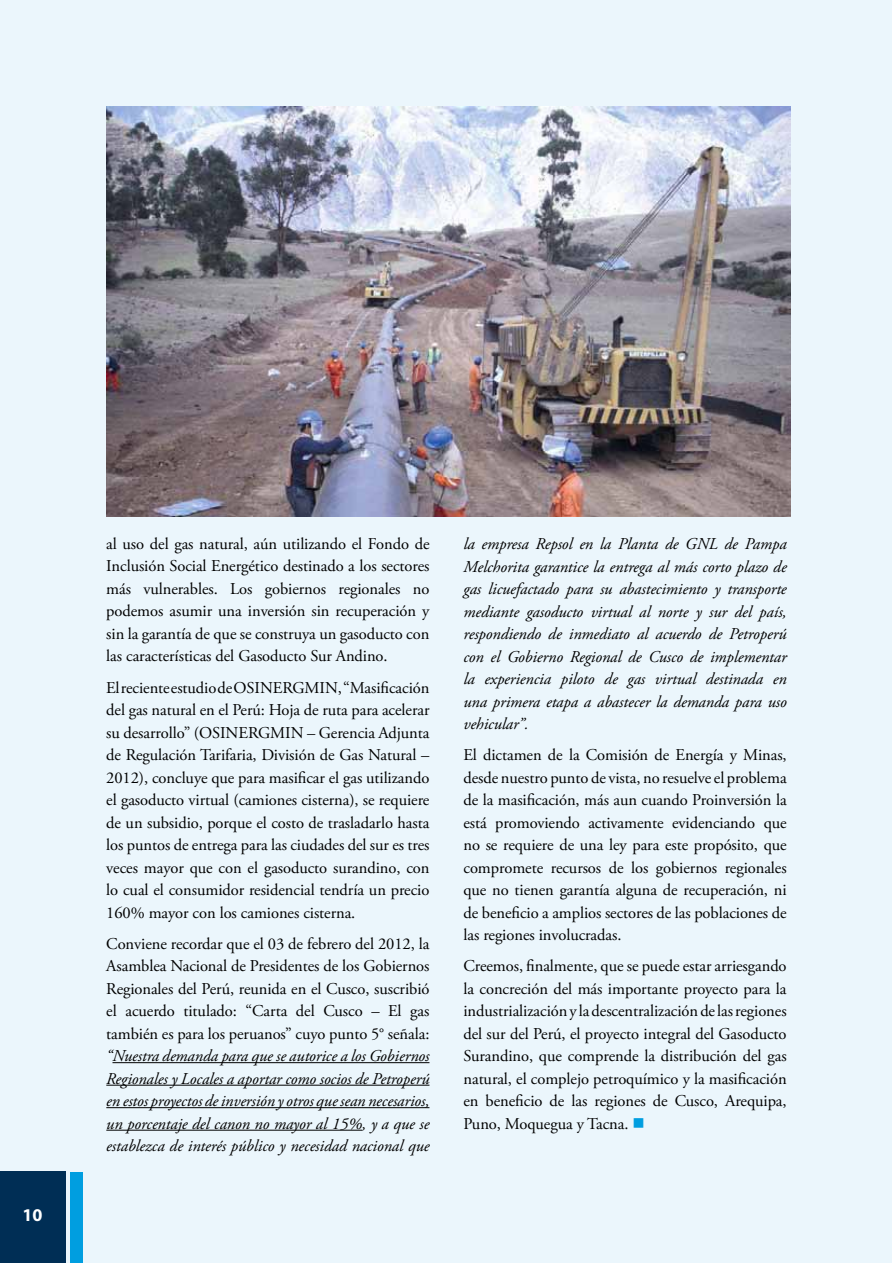
<style>
.page{position:relative;width:893px;height:1263px;background:#fff}
.page>*{position:absolute;margin:0;border:0;box-sizing:border-box;transform-origin:0 0}
.t1{font:700 18px "Myriad Pro";color:#fff}
.t2{font:16.5px/22.5px "Adobe Garamond Pro";letter-spacing:-.005em;color:#000;text-align:justify}
.t3{font:italic 16.5px/22.5px "Adobe Garamond Pro";letter-spacing:-.005em;color:#000;text-align:justify}
.s1{color:#009ee0}
</style>
<div class="page">
<div style="left:0;top:0;width:892px;height:1263px;background:#ebf6fc"></div>
<div style="left:0;top:1171px;width:66px;height:92px;background:#002e55"></div>
<div style="left:70px;top:1171px;width:13px;height:92px;background:#009ee0"></div>
<hr style="left:112px;top:1062px;width:317px;height:1px;background:#000">
<hr style="left:106px;top:1085px;width:323px;height:1px;background:#000">
<hr style="left:106px;top:1107px;width:323px;height:1px;background:#000">
<hr style="left:106px;top:1130px;width:256px;height:1px;background:#000">
<img style="left:106px;top:106px;width:684px;height:411px">
<p class="t1" style="left:23px;top:1203px;width:21px">10</p>
<p class="t2" style="left:106px;top:533px;width:325px">al uso del gas natural, aún utilizando el Fondo de Inclusión Social Energético destinado a los sectores más vulnerables. Los gobiernos regionales no podemos asumir una inversión sin recuperación y sin la garantía de que se construya un gasoducto con las características del Gasoducto Sur Andino.</p>
<p class="t2" style="left:106px;top:677px;width:325px">El reciente estudio de OSINERGMIN, “Masificación del gas natural en el Perú: Hoja de ruta para acelerar su desarrollo” (OSINERGMIN – Gerencia Adjunta de Regulación Tarifaria, División de Gas Natural – 2012), concluye que para masificar el gas utilizando el gasoducto virtual (camiones cisterna), se requiere de un subsidio, porque el costo de trasladarlo hasta los puntos de entrega para las ciudades del sur es tres veces mayor que con el gasoducto surandino, con lo cual el consumidor residencial tendría un precio 160% mayor con los camiones cisterna.</p>
<p class="t2" style="left:106px;top:933px;width:325px">Conviene recordar que el 03 de febrero del 2012, la Asamblea Nacional de Presidentes de los Gobiernos Regionales del Perú, reunida en el Cusco, suscribió el acuerdo titulado: “Carta del Cusco – El gas también es para los peruanos” cuyo punto 5° señala:</p>
<p class="t3" style="left:106px;top:1045px;width:325px">“Nuestra demanda para que se autorice a los Gobiernos Regionales y Locales a aportar como socios de Petroperú en estos proyectos de inversión y otros que sean necesarios, un porcentaje del canon no mayor al 15%, y a que se establezca de interés público y necesidad nacional que</p>
<p class="t3" style="left:463px;top:533px;width:325px">la empresa Repsol en la Planta de GNL de Pampa Melchorita garantice la entrega al más corto plazo de gas licuefactado para su abastecimiento y transporte mediante gasoducto virtual al norte y sur del país, respondiendo de inmediato al acuerdo de Petroperú con el Gobierno Regional de Cusco de implementar la experiencia piloto de gas virtual destinada en una primera etapa a abastecer la demanda para uso vehicular”.</p>
<p class="t2" style="left:463px;top:744px;width:325px">El dictamen de la Comisión de Energía y Minas, desde nuestro punto de vista, no resuelve el problema de la masificación, más aun cuando Proinversión la está promoviendo activamente evidenciando que no se requiere de una ley para este propósito, que compromete recursos de los gobiernos regionales que no tienen garantía alguna de recuperación, ni de beneficio a amplios sectores de las poblaciones de las regiones involucradas.</p>
<p class="t2" style="left:463px;top:955px;width:325px">Creemos, finalmente, que se puede estar arriesgando la concreción del más importante proyecto para la industrialización y la descentralización de las regiones del sur del Perú, el proyecto integral del Gasoducto Surandino, que comprende la distribución del gas natural, el complejo petroquímico y la masificación en beneficio de las regiones de Cusco, Arequipa, Puno, Moquegua y Tacna. <span class="s1">■</span></p>
</div>
